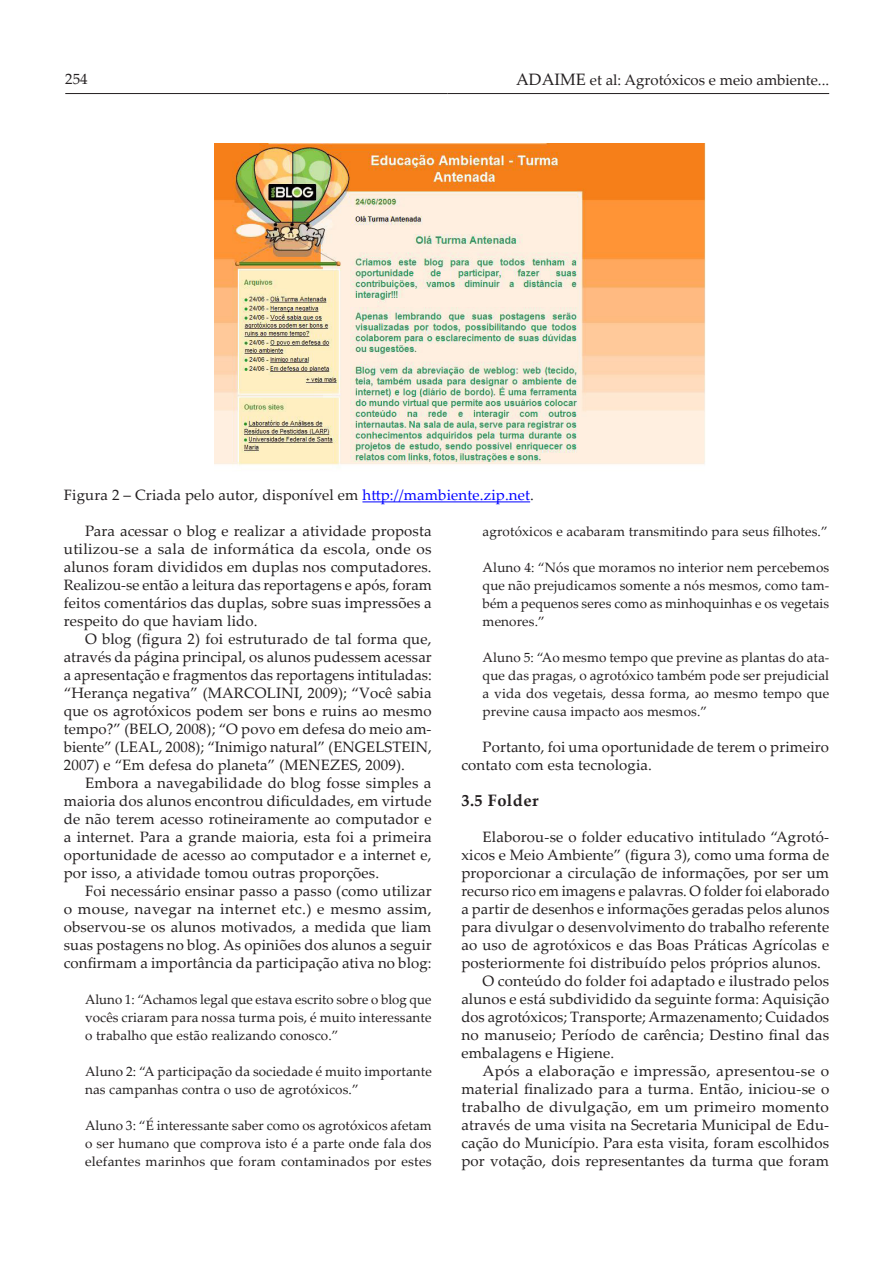
<style>
.page{position:relative;width:893px;height:1263px;background:#fff}
.page>*{position:absolute;margin:0;border:0;box-sizing:border-box;transform-origin:0 0}
._1_1_TItulo{font:700 16.5px "Palatino Linotype";letter-spacing:.025em;color:#231f20}
.TextoCORRIDO{font:15px/18px "Palatino Linotype";letter-spacing:.01em;color:#231f20;text-align:justify}
.LegendaFIGURA{font:15px "Palatino Linotype";letter-spacing:.01em;color:#231f20}
.TextoCITAÇÃO{font:13.5px/18px "Palatino Linotype";letter-spacing:.01em;color:#231f20;text-align:justify}
.s1{font-size:16.5px}
.s2{color:#00f}
</style>
<div class="page">
<hr style="left:65px;top:93px;width:382px;height:1px;background:#231f20">
<hr style="left:447px;top:93px;width:382px;height:1px;background:#231f20">
<img style="left:214px;top:143px;width:491px;height:322px">
<hr style="left:362px;top:501px;width:168px;height:1px;background:#00f">
<p class="TextoCORRIDO" style="left:65px;top:69px;width:24px">254</p>
<p class="TextoCORRIDO" style="left:516px;top:70px;width:315px"><span class="s1">ADAIME</span> et al: Agrotóxicos e meio ambiente...</p>
<p class="LegendaFIGURA" style="left:64px;top:485px;width:472px">Figura 2 – Criada pelo autor, disponível em <span class="s2">http://mambiente.zip.net</span>.</p>
<p class="TextoCORRIDO" style="left:64px;top:522px;width:370px;text-indent:21px">Para acessar o blog e realizar a atividade proposta utilizou-se a sala de informática da escola, onde os alunos foram divididos em duplas nos computadores.<br>Realizou-se então a leitura das reportagens e após, foram feitos comentários das duplas, sobre suas impressões a respeito do que haviam lido.</p>
<p class="TextoCORRIDO" style="left:64px;top:630px;width:369px;text-indent:21px">O blog (figura 2) foi estruturado de tal forma que, através da página principal, os alunos pudessem acessar a apresentação e fragmentos das reportagens intituladas: “Herança negativa” (MARCOLINI, 2009); “Você sabia que os agrotóxicos podem ser bons e ruins ao mesmo tempo?” (BELO, 2008); “O povo em defesa do meio am&shy;biente” (LEAL, 2008); “Inimigo natural” (ENGELSTEIN, 2007) e “Em defesa do planeta” (MENEZES, 2009).</p>
<p class="TextoCORRIDO" style="left:64px;top:774px;width:369px;text-indent:21px">Embora a navegabilidade do blog fosse simples a maioria dos alunos encontrou dificuldades, em virtude de não terem acesso rotineiramente ao computador e a internet. Para a grande maioria, esta foi a primeira oportunidade de acesso ao computador e a internet e, por isso, a atividade tomou outras proporções.</p>
<p class="TextoCORRIDO" style="left:64px;top:882px;width:369px;text-indent:21px">Foi necessário ensinar passo a passo (como utilizar o mouse, navegar na internet etc.) e mesmo assim, observou-se os alunos motivados, a medida que liam suas postagens no blog. As opiniões dos alunos a seguir confirmam a importância da participação ativa no blog:</p>
<p class="TextoCITAÇÃO" style="left:85px;top:990px;width:348px">Aluno 1: “Achamos legal que estava escrito sobre o blog que vocês criaram para nossa turma pois, é muito interessante o trabalho que estão realizando conosco.”</p>
<p class="TextoCITAÇÃO" style="left:85px;top:1062px;width:348px">Aluno 2: “A participação da sociedade é muito importante nas campanhas contra o uso de agrotóxicos.”</p>
<p class="TextoCITAÇÃO" style="left:85px;top:1116px;width:348px">Aluno 3: “É interessante saber como os agrotóxicos afetam o ser humano que comprova isto é a parte onde fala dos elefantes marinhos que foram contaminados por estes</p>
<p class="TextoCITAÇÃO" style="left:483px;top:522px;width:347px">agrotóxicos e acabaram transmitindo para seus filhotes.”</p>
<p class="TextoCITAÇÃO" style="left:483px;top:558px;width:348px">Aluno 4: “Nós que moramos no interior nem percebemos que não prejudicamos somente a nós mesmos, como tam&shy;bém a pequenos seres como as minhoquinhas e os vegetais menores.”</p>
<p class="TextoCITAÇÃO" style="left:483px;top:648px;width:348px">Aluno 5: “Ao mesmo tempo que previne as plantas do ata&shy;que das pragas, o agrotóxico também pode ser prejudicial a vida dos vegetais, dessa forma, ao mesmo tempo que previne causa impacto aos mesmos.”</p>
<p class="TextoCORRIDO" style="left:461px;top:738px;width:369px;text-indent:21px">Portanto, foi uma oportunidade de terem o primeiro contato com esta tecnologia.</p>
<p class="_1_1_TItulo" style="left:461px;top:789px;width:79px">3.5 Folder</p>
<p class="TextoCORRIDO" style="left:461px;top:828px;width:369px;text-indent:21px">Elaborou-se o folder educativo intitulado “Agrotó&shy;xicos e Meio Ambiente” (figura 3), como uma forma de proporcionar a circulação de informações, por ser um recurso rico em imagens e palavras. O folder foi elaborado a partir de desenhos e informações geradas pelos alunos para divulgar o desenvolvimento do trabalho referente ao uso de agrotóxicos e das Boas Práticas Agrícolas e posteriormente foi distribuído pelos próprios alunos.</p>
<p class="TextoCORRIDO" style="left:461px;top:972px;width:369px;text-indent:21px">O conteúdo do folder foi adaptado e ilustrado pelos alunos e está subdividido da seguinte forma: Aquisição dos agrotóxicos; Transporte; Armazenamento; Cuidados no manuseio; Período de carência; Destino final das embalagens e Higiene.</p>
<p class="TextoCORRIDO" style="left:461px;top:1062px;width:369px;text-indent:21px">Após a elaboração e impressão, apresentou-se o material finalizado para a turma. Então, iniciou-se o trabalho de divulgação, em um primeiro momento através de uma visita na Secretaria Municipal de Edu&shy;cação do Município. Para esta visita, foram escolhidos por votação, dois representantes da turma que foram</p>
</div>
